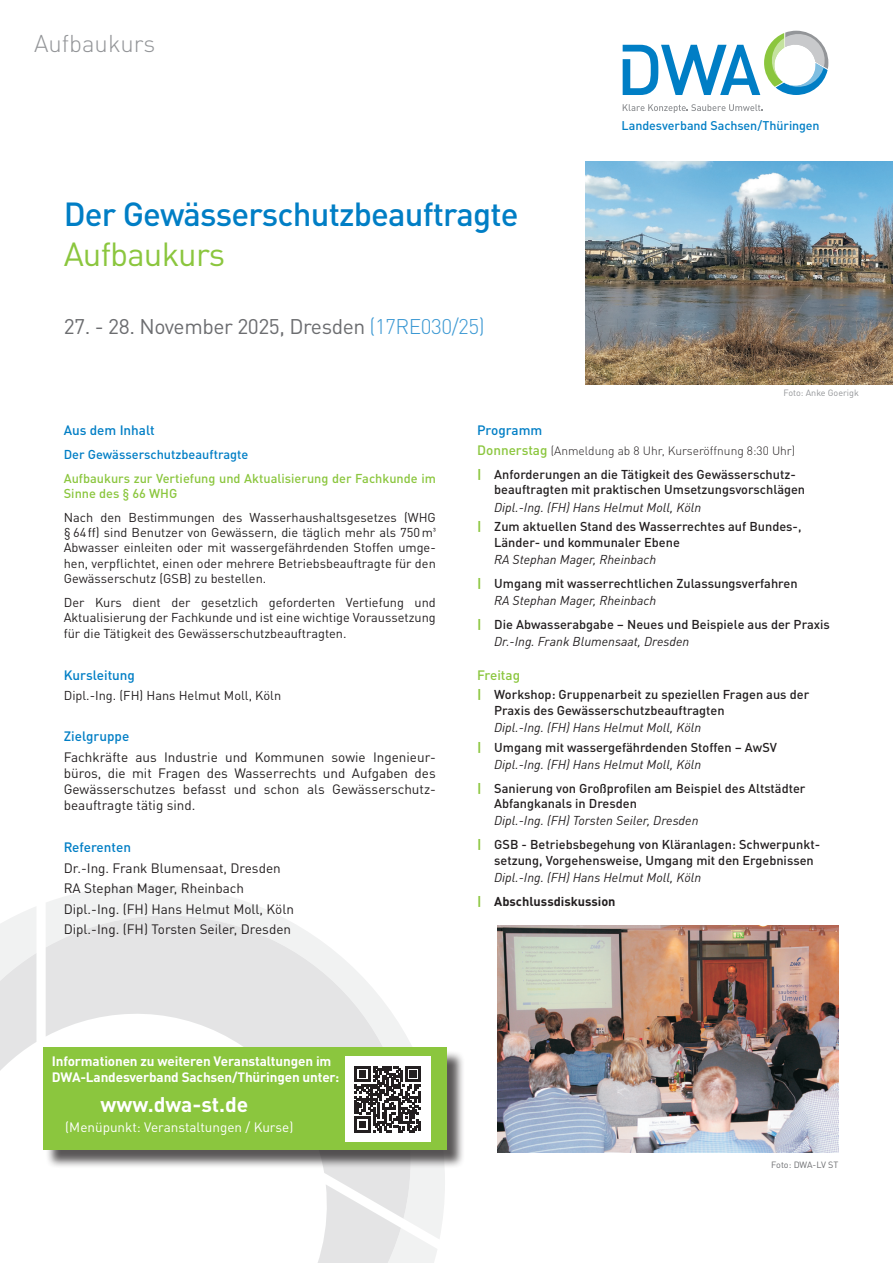
<style>
.page{position:relative;width:893px;height:1263px;background:#fff}
.page>*{position:absolute;margin:0;border:0;box-sizing:border-box;transform-origin:0 0}
.t1{font:500 33px "DINOT";letter-spacing:-.025em;color:#007ec5}
.t2{font:33px "DINOT";letter-spacing:-.025em;color:#8bc63e}
.t3{font:300 24px "DINOT";color:#939598}
.t4{font:21px "DINOT";letter-spacing:-.02em;color:#6c6d70}
.t5{font:700 21px "DINOT";color:#fff}
.t6{font:13.5px/16.2px "DINOT";color:#231f20;text-align:justify}
.t7{font:700 13.5px/16.2px "DINOT";letter-spacing:-.01em;color:#fff}
.t8{font:500 13.5px "DINOT";color:#007ec5}
.t9{font:13.5px "DINOT";color:#fff}
.t10{font:500 13.5px "DINOT";letter-spacing:-.005em;color:#8bc63e}
.t11{font:500 12.75px/23.9px "DINOT";color:#231f20}
.t12{font:12.75px/15.3px "DINOT";color:#231f20;text-align:justify}
.t13{font:italic 12.75px/23.9px "DINOT";color:#231f20}
.t14{font:500 12.75px/15.3px "DINOT";color:#8bc63e}
.t15{font:500 12.75px "DINOT";color:#007ec5}
.t16{font:500 12.45px "DINOT";letter-spacing:-.01em;color:#007ec5}
.t17{font:300 12px "DINOT";color:#231f20}
.t18{font:9px "DINOT";color:#939598}
.t19{font:9px "DINOT";letter-spacing:-.01em;color:#6c6d70}
.s1{font-weight:300;color:#3b98d3}
.s2{font-weight:500;font-size:13.5px;color:#8bc63e}
.s3{font-weight:700;color:#8bc63e}
.s4{font-weight:400;font-style:italic}
.s5{font-weight:700;font-style:normal;color:#8bc63e}
.s6{font-weight:700;font-style:normal}
</style>
<div class="page">
<svg style="left:46px;top:885px;width:210px;height:21px;fill:#f1f2f2"></svg>
<svg style="left:623px;top:104px;width:140px;height:9px"></svg>
<svg style="left:623px;top:31px;width:205px;height:64px"></svg>
<img style="left:498px;top:926px;width:340px;height:226px">
<div style="left:46px;top:1050px;width:419px;height:118px;background:#231f20;opacity:.75"></div>
<svg style="left:0;top:906px;width:438px;height:357px"></svg>
<img style="left:585px;top:162px;width:308px;height:222px">
<h2 class="t3" style="left:34px;top:26px;width:123px">Aufbaukurs</h2>
<h1 class="t1" style="left:64px;top:189px;width:456px">Der Gewässerschutzbeauftragte</h1>
<h1 class="t2" style="left:64px;top:229px;width:163px">Aufbaukurs</h1>
<h3 class="t4" style="left:64px;top:310px;width:422px">27. - 28. November 2025, Dresden <span class="s1">(17RE030/25)</span></h3>
<p class="t16" style="left:621px;top:116px;width:200px">Landesverband Sachsen/Thüringen</p>
<p class="t18" style="left:783px;top:385px;width:77px">Foto: Anke Goerigk</p>
<p class="t8" style="left:64px;top:420px;width:93px">Aus dem Inhalt</p>
<p class="t15" style="left:64px;top:444px;width:186px">Der Gewässerschutzbeauftragte</p>
<p class="t14" style="left:64px;top:470px;width:374px">Aufbaukurs zur Vertiefung und Aktualisierung der Fachkunde im<br>Sinne des § 66 WHG</p>
<p class="t12" style="left:64px;top:509px;width:374px">Nach den Bestimmungen des Wasserhaushaltsgesetzes (WHG § 64ff) sind Benutzer von Gewässern, die täglich mehr als 750m³<br>Abwasser einleiten oder mit wassergefährdenden Stoffen umge&shy;hen, verpflichtet, einen oder mehrere Betriebsbeauftragte für den Gewässerschutz (GSB) zu bestellen.</p>
<p class="t12" style="left:64px;top:594px;width:374px;line-height:15.8px">Der Kurs dient der gesetzlich geforderten Vertiefung und Aktualisierung der Fachkunde und ist eine wichtige Voraussetzung für die Tätigkeit des Gewässerschutzbeauftragten.</p>
<p class="t8" style="left:64px;top:665px;width:73px">Kursleitung</p>
<p class="t12" style="left:64px;top:686px;width:219px">Dipl.-Ing. (FH) Hans Helmut Moll, Köln</p>
<p class="t8" style="left:64px;top:726px;width:67px">Zielgruppe</p>
<p class="t6" style="left:64px;top:748px;width:374px">Fachkräfte aus Industrie und Kommunen sowie Ingenieur&shy;büros, die mit Fragen des Wasserrechts und Aufgaben des Gewässerschutzes befasst und schon als Gewässerschutz&shy;beauftragte tätig sind.</p>
<p class="t8" style="left:64px;top:837px;width:69px">Referenten</p>
<p class="t6" style="left:64px;top:857px;width:232px;line-height:20.4px;text-align:left">Dr.-Ing. Frank Blumensaat, Dresden RA Stephan Mager, Rheinbach Dipl.-Ing. (FH) Hans Helmut Moll, Köln Dipl.-Ing. (FH) Torsten Seiler, Dresden</p>
<p class="t8" style="left:477px;top:419px;width:67px">Programm</p>
<p class="t17" style="left:477px;top:442px;width:320px"><span class="s2">Donnerstag</span> (Anmeldung ab 8 Uhr, Kurseröffnung 8:30 Uhr)</p>
<p class="t11" style="left:494px;top:466px;width:313px;line-height:15.3px;text-indent:-17px"><span class="s3">|</span> Anforderungen an die Tätigkeit des Gewässerschutz&shy;beauftragten mit praktischen Umsetzungsvorschlägen</p>
<p class="t11" style="left:477px;top:496px;width:326px;line-height:19.5px;text-indent:17px"><span class="s4">Dipl.-Ing. (FH) Hans Helmut Moll, Köln<br></span><span class="s3">|</span> Zum aktuellen Stand des Wasserrechtes auf Bundes-,</p>
<p class="t11" style="left:494px;top:529px;width:187px">Länder- und kommunaler Ebene</p>
<p class="t11" style="left:477px;top:547px;width:322px;text-indent:17px"><span class="s4">RA Stephan Mager, Rheinbach<br></span><span class="s3">|</span> Umgang mit wasserrechtlichen Zulassungsverfahren</p>
<p class="t11" style="left:477px;top:588px;width:354px;text-indent:17px"><span class="s4">RA Stephan Mager, Rheinbach<br></span><span class="s3">|</span> Die Abwasserabgabe – Neues und Beispiele aus der Praxis</p>
<p class="t13" style="left:494px;top:629px;width:197px">Dr.-Ing. Frank Blumensaat, Dresden</p>
<p class="t10" style="left:477px;top:664px;width:44px">Freitag</p>
<p class="t11" style="left:494px;top:686px;width:317px;line-height:15.3px;text-indent:-17px"><span class="s3">|</span> Workshop: Gruppenarbeit zu speziellen Fragen aus der<br>Praxis des Gewässerschutzbeauftragten</p>
<p class="t11" style="left:477px;top:717px;width:301px;line-height:19.5px;text-indent:17px"><span class="s4">Dipl.-Ing. (FH) Hans Helmut Moll, Köln<br></span><span class="s3">|</span> Umgang mit wassergefährdenden Stoffen – AwSV</p>
<p class="t11" style="left:477px;top:752px;width:330px;text-indent:17px"><span class="s4">Dipl.-Ing. (FH) Hans Helmut Moll, Köln<br></span><span class="s3">|</span> Sanierung von Großprofilen am Beispiel des Altstädter</p>
<p class="t11" style="left:494px;top:791px;width:144px">Abfangkanals in Dresden</p>
<p class="t11" style="left:477px;top:808px;width:345px;text-indent:17px"><span class="s4">Dipl.-Ing. (FH) Torsten Seiler, Dresden<br></span><span class="s3">|</span> GSB - Betriebsbegehung von Kläranlagen: Schwerpunkt-</p>
<p class="t11" style="left:494px;top:847px;width:321px">setzung, Vorgehensweise, Umgang mit den Ergebnissen</p>
<p class="t13" style="left:477px;top:865px;width:226px;text-indent:17px">Dipl.-Ing. (FH) Hans Helmut Moll, Köln <span class="s5">|</span> <span class="s6">Abschlussdiskussion</span></p>
<p class="t7" style="left:52px;top:1052px;width:289px">Informationen zu weiteren Veranstaltungen im<br>DWA-Landesverband Sachsen/Thüringen unter:</p>
<h3 class="t5" style="left:101px;top:1088px;width:149px">www.dwa-st.de</h3>
<p class="t9" style="left:65px;top:1117px;width:229px">(Menüpunkt: Veranstaltungen / Kurse)</p>
<p class="t19" style="left:771px;top:1158px;width:68px">Foto: DWA-LV ST</p>
</div>
